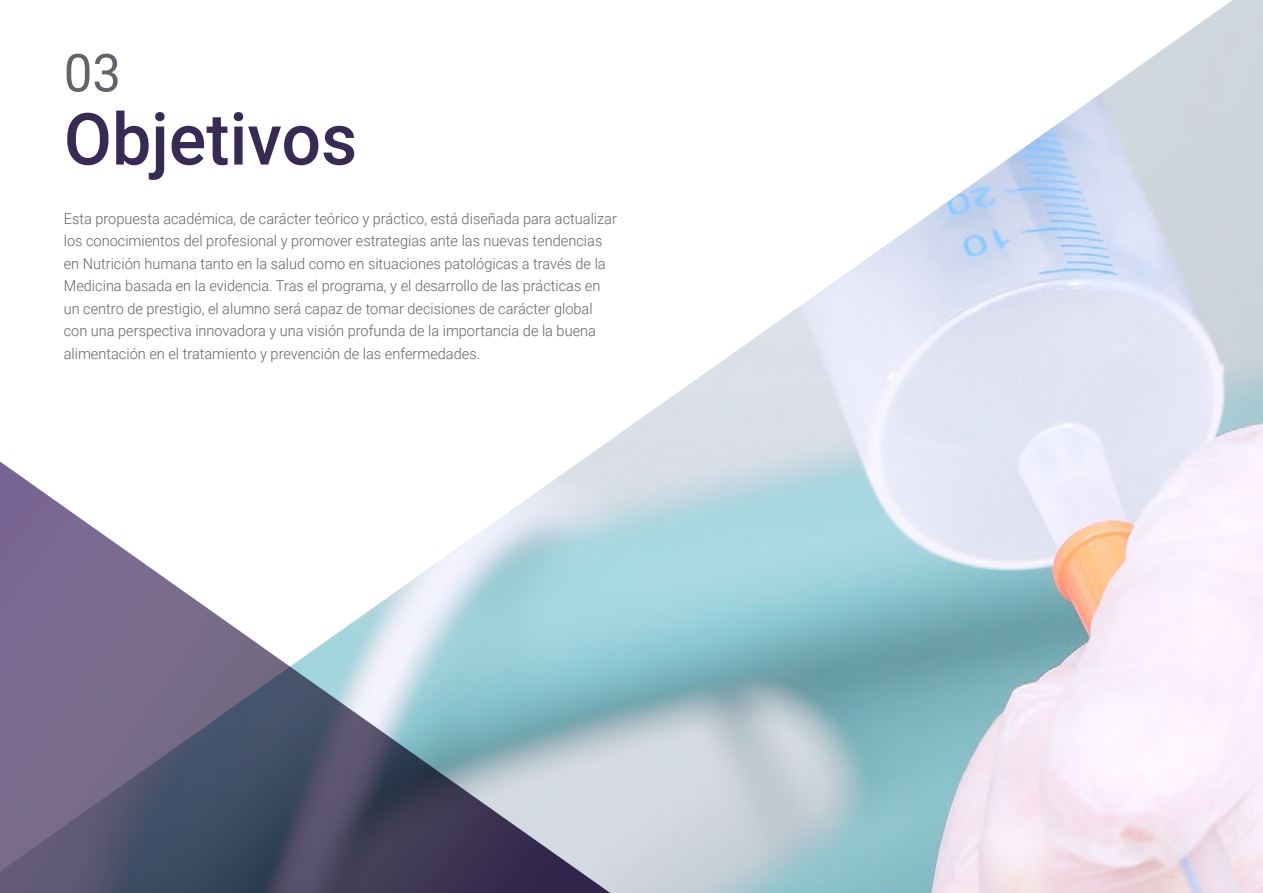
<style>
.page{position:relative;width:1263px;height:893px;background:#fff}
.page>*{position:absolute;margin:0;border:0;box-sizing:border-box;transform-origin:0 0}
.t1{font:500 72px "Roboto";color:#372b54}
.t2{font:52.5px "Roboto";color:#61646a}
.t3{font:300 15px/22.5px "Roboto";color:#61646a}
</style>
<div class="page">
<img style="left:602px;top:0;width:661px;height:893px">
<svg style="left:0;top:446px;width:640px;height:447px"></svg>
<h2 class="t2" style="left:64px;top:36px;width:59px">03</h2>
<h1 class="t1" style="left:64px;top:89px;width:295px">Objetivos</h1>
<p class="t3" style="left:64px;top:207px;width:555px">Esta propuesta académica, de carácter teórico y práctico, está diseñada para actualizar los conocimientos del profesional y promover estrategias ante las nuevas tendencias en Nutrición humana tanto en la salud como en situaciones patológicas a través de la Medicina basada en la evidencia. Tras el programa, y el desarrollo de las prácticas en un centro de prestigio, el alumno será capaz de tomar decisiones de carácter global con una perspectiva innovadora y una visión profunda de la importancia de la buena alimentación en el tratamiento y prevención de las enfermedades.</p>
</div>
